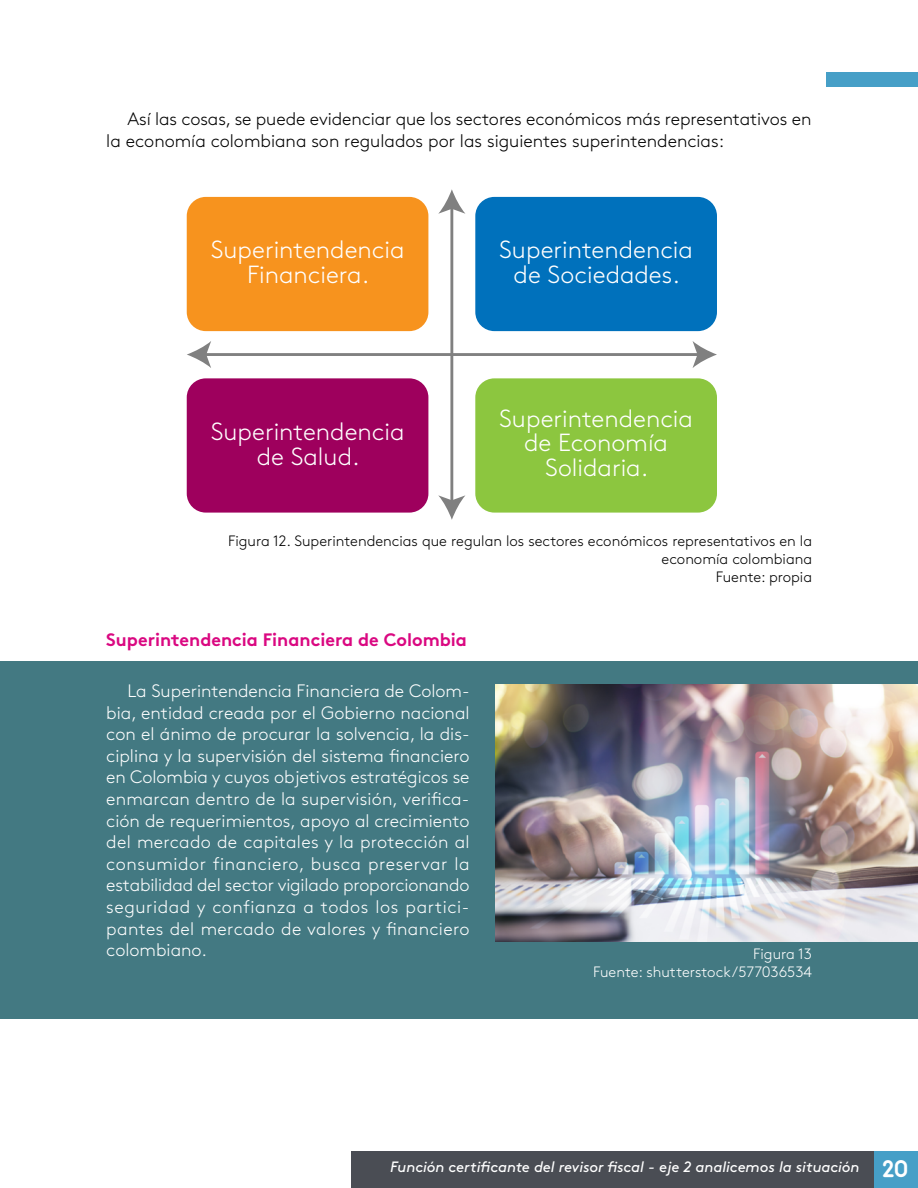
<style>
.page{position:relative;width:918px;height:1188px;background:#fff}
.page>*{position:absolute;margin:0;border:0;box-sizing:border-box;transform-origin:0 0}
.t1{font:300 24.75px/24.8px "Brown Std";color:#fff;text-align:center}
.t2{font:300 18px/21.6px "Brown Std";letter-spacing:.02em;color:#fff;text-align:justify}
.t3{font:300 18px/21.6px "Brown Std";letter-spacing:-.005em;color:#000}
.t4{font:700 18px "Brown Std";color:#da0881}
.t5{font:300 15px/18px "Brown Std";color:#000;text-align:right}
.t6{font:italic 15px "Brown Std";letter-spacing:-.005em;color:#fff}
.t7{font:300 15px/18px "Brown Std";color:#fff;text-align:right}
.s1{font-family:"Areandina Voz";font-style:normal;font-size:24px}
</style>
<div class="page">
<div style="left:826px;top:72px;width:92px;height:15px;background:#469fc7"></div>
<div style="left:873px;top:1151px;width:45px;height:37px;background:#469fc7"></div>
<div style="left:351px;top:1151px;width:522px;height:37px;background:#4a4d54"></div>
<div style="left:187px;top:197px;width:241px;height:134px;background:#f7931e;border-radius:19px"></div>
<div style="left:475px;top:197px;width:242px;height:134px;background:#0071bc;border-radius:19px"></div>
<div style="left:187px;top:378px;width:241px;height:135px;background:#9e005d;border-radius:19px"></div>
<div style="left:475px;top:378px;width:242px;height:135px;background:#8cc63f;border-radius:19px"></div>
<hr style="left:450px;top:207px;width:3px;height:296px;background:#808080">
<svg style="left:438px;top:189px;width:27px;height:25px"></svg>
<svg style="left:438px;top:495px;width:27px;height:25px"></svg>
<hr style="left:204px;top:353px;width:496px;height:3px;background:#808080">
<svg style="left:693px;top:341px;width:24px;height:27px"></svg>
<svg style="left:187px;top:341px;width:24px;height:27px"></svg>
<div style="left:0;top:661px;width:918px;height:357px;background:#437982"></div>
<img style="left:496px;top:685px;width:422px;height:257px">
<p class="t3" style="left:106px;top:108px;width:707px;text-indent:21px">Así las cosas, se puede evidenciar que los sectores económicos más representativos en la economía colombiana son regulados por las siguientes superintendencias:</p>
<h1 class="t1" style="left:211px;top:238px;width:195px">Superintendencia<br>Financiera.</h1>
<h1 class="t1" style="left:499px;top:238px;width:195px">Superintendencia de Sociedades.</h1>
<h1 class="t1" style="left:211px;top:419px;width:195px">Superintendencia de Salud.</h1>
<h1 class="t1" style="left:499px;top:406px;width:195px">Superintendencia de Economía<br>Solidaria.</h1>
<p class="t5" style="left:228px;top:532px;width:586px">Figura 12. Superintendencias que regulan los sectores económicos representativos en la economía colombiana<br>Fuente: propia</p>
<p class="t4" style="left:106px;top:629px;width:362px">Superintendencia Financiera de Colombia</p>
<p class="t2" style="left:106px;top:680px;width:365px;text-indent:21px">La Superintendencia Financiera de Colom&shy;bia, entidad creada por el Gobierno nacional con el ánimo de procurar la solvencia, la dis&shy;ciplina y la supervisión del sistema financiero en Colombia y cuyos objetivos estratégicos se enmarcan dentro de la supervisión, verifica&shy;ción de requerimientos, apoyo al crecimiento del mercado de capitales y la protección al consumidor financiero, busca preservar la estabilidad del sector vigilado proporcionando seguridad y confianza a todos los partici&shy;pantes del mercado de valores y financiero colombiano.</p>
<p class="t7" style="left:593px;top:945px;width:220px">Figura 13<br>Fuente: shutterstock/577036534</p>
<p class="t6" style="left:390px;top:1158px;width:519px">Función certificante del revisor fiscal - eje 2 analicemos la situación <span class="s1">20</span></p>
</div>
